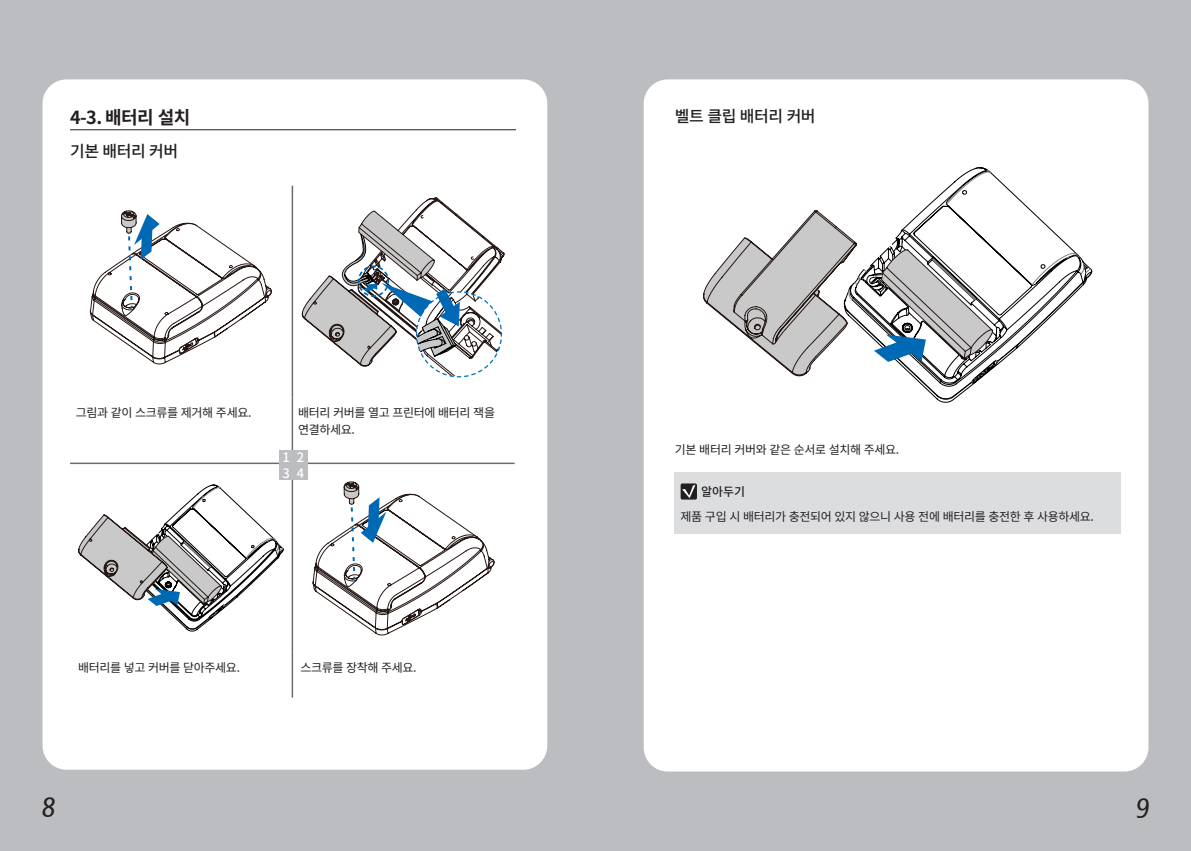
<style>
.page{position:relative;width:1191px;height:851px;background:#fff}
.page>*{position:absolute;margin:0;border:0;box-sizing:border-box;transform-origin:0 0}
.t1{font:condensed 28px "Frutiger";color:#231f20}
.Level2-Heading{font:700 18px "Noto Sans CJ Kkr";color:#231f20}
.Level3-Heading{font:500 16px "Noto Sans CJ Kkr";letter-spacing:-.03em;color:#231f20}
.Table-Body-semiBold{font:500 13px "Noto Sans CJ Kkr";color:#fff}
.Table-Body{font:12px/16.8px "Noto Sans CJ Kkr";letter-spacing:-.03em;color:#231f20}
.Level1-Body{font:12px "Noto Sans CJ Kkr";letter-spacing:-.03em;color:#231f20}
.Level1-Body_bold_6p{font:500 12px "Noto Sans CJ Kkr";color:#231f20}
</style>
<div class="page">
<div style="left:0;top:0;width:595px;height:850px;background:#bcbdc0"></div>
<div style="left:43px;top:79px;width:504px;height:690px;background:#fff;border-radius:24px"></div>
<div style="left:595px;top:0;width:596px;height:850px;background:#bcbdc0"></div>
<div style="left:643px;top:79px;width:505px;height:692px;background:#fff;border-radius:24px"></div>
<hr style="left:70px;top:129px;width:446px;height:1px;background:#231f20">
<hr style="left:70px;top:462px;width:222px;height:2px;background:#6c6d70">
<hr style="left:292px;top:462px;width:222px;height:2px;background:#6c6d70">
<hr style="left:292px;top:186px;width:1px;height:211px;background:#6c6d70">
<hr style="left:292px;top:397px;width:1px;height:65px;background:#6c6d70">
<hr style="left:292px;top:464px;width:1px;height:188px;background:#6c6d70">
<hr style="left:292px;top:652px;width:1px;height:45px;background:#6c6d70">
<svg style="left:90px;top:210px;width:182px;height:154px"></svg>
<svg style="left:301px;top:197px;width:204px;height:181px"></svg>
<svg style="left:78px;top:484px;width:206px;height:147px"></svg>
<svg style="left:312px;top:481px;width:183px;height:154px"></svg>
<div style="left:279px;top:450px;width:28px;height:30px;background:#bcbdc0"></div>
<svg style="left:919px;top:167px;width:68px;height:235px"></svg>
<svg style="left:901px;top:169px;width:95px;height:214px"></svg>
<svg style="left:857px;top:170px;width:234px;height:196px"></svg>
<svg style="left:703px;top:210px;width:154px;height:166px"></svg>
<svg style="left:864px;top:249px;width:129px;height:113px"></svg>
<div style="left:675px;top:472px;width:446px;height:61px;background:#dcdddf"></div>
<div style="left:680px;top:483px;width:17px;height:16px;background:#231f20;border-radius:2px"></div>
<svg style="left:682px;top:485px;width:13px;height:13px"></svg>
<p class="Level2-Heading" style="left:70px;top:107px;width:122px">4-3. 배터리 설치</p>
<p class="Level3-Heading" style="left:70px;top:142px;width:110px">기본 배터리 커버</p>
<p class="Table-Body" style="left:76px;top:404px;width:177px">그림과 같이 스크류를 제거해 주세요.</p>
<p class="Table-Body" style="left:298px;top:404px;width:198px">배터리 커버를 열고 프린터에 배터리 잭을 연결하세요.</p>
<p class="Table-Body-semiBold" style="left:282px;top:449px;width:9px">1</p>
<p class="Table-Body-semiBold" style="left:297px;top:449px;width:9px">2</p>
<p class="Table-Body-semiBold" style="left:282px;top:466px;width:9px">3</p>
<p class="Table-Body-semiBold" style="left:297px;top:466px;width:9px">4</p>
<p class="Table-Body" style="left:78px;top:659px;width:163px">배터리를 넣고 커버를 닫아주세요.</p>
<p class="Table-Body" style="left:300px;top:659px;width:118px">스크류를 장착해 주세요.</p>
<p class="Level3-Heading" style="left:675px;top:107px;width:142px">벨트 클립 배터리 커버</p>
<p class="Level1-Body" style="left:675px;top:442px;width:226px">기본 배터리 커버와 같은 순서로 설치해 주세요.</p>
<p class="Level1-Body_bold_6p" style="left:701px;top:485px;width:46px">알아두기</p>
<p class="Level1-Body" style="left:680px;top:509px;width:415px">제품 구입 시 배터리가 충전되어 있지 않으니 사용 전에 배터리를 충전한 후 사용하세요.</p>
<h1 class="t1" style="left:41px;top:790px;width:18px">8</h1>
<h1 class="t1" style="left:1135px;top:792px;width:18px">9</h1>
</div>
